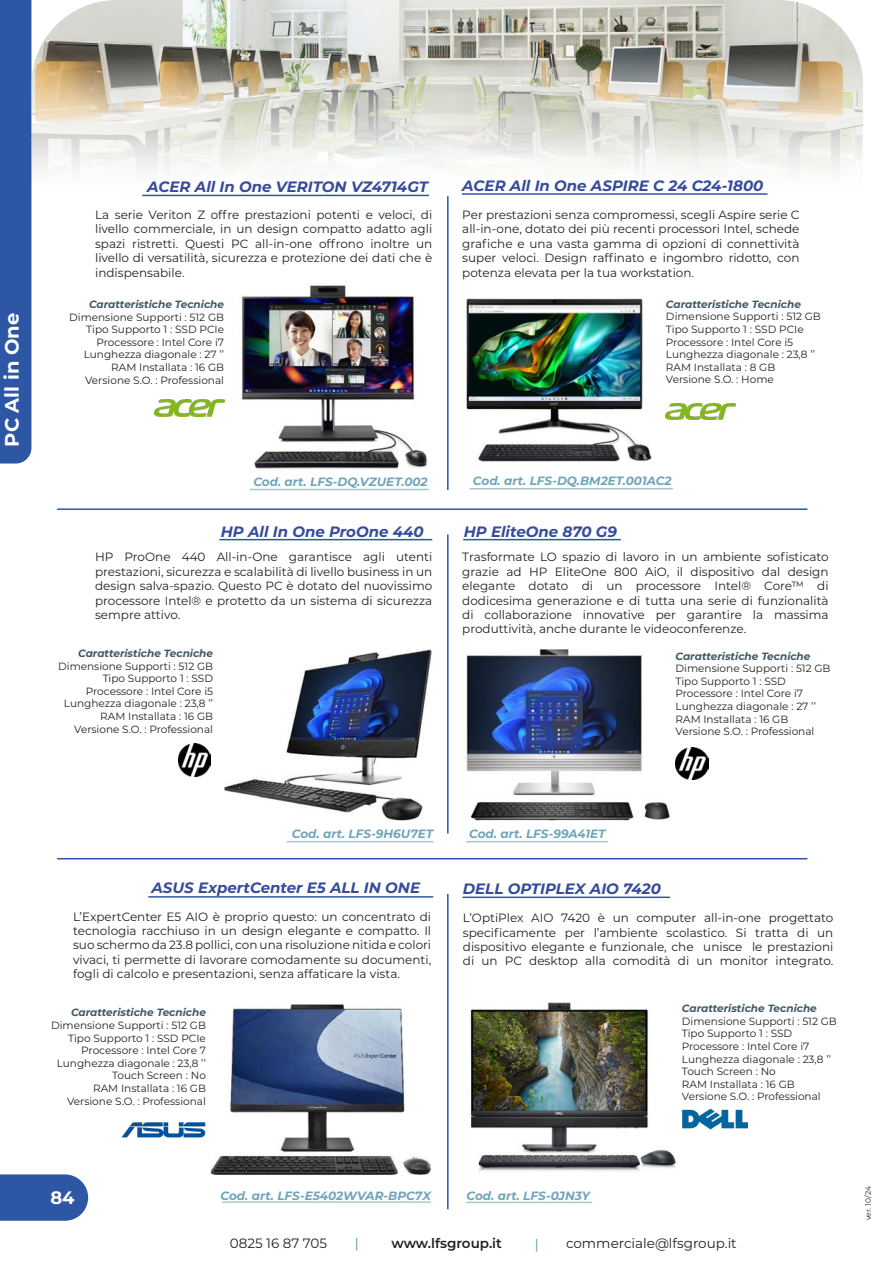
<style>
.page{position:relative;width:893px;height:1263px;background:#fff}
.page>*{position:absolute;margin:0;border:0;box-sizing:border-box;transform-origin:0 0}
.Body{font:700 19.5px "Montserrat";color:#fff}
.t1{font:700 18px "Montserrat";color:#fff}
.NOME_ARTICOLO{font:italic 100 15px "Montserrat";color:#364b9b}
.t2{font:13.5px "Montserrat";color:#231f20}
.t3{font:600 13.5px "Montserrat";color:#231f20}
.t4{font:13.5px "Montserrat";color:#53928b}
.Body-2{font:12px/14.4px "Montserrat";color:#231f20;text-align:justify}
.CODICE_MEPA{font:italic 100 12px "Montserrat";color:#71a4bb}
.Body-3{font:10.5px "Montserrat";color:#231f20}
.Body-4{font:italic 100 10.5px "Montserrat";color:#415865}
.t5{font:7.5px "Montserrat";letter-spacing:-.01em;color:#231f20}
</style>
<div class="page">
<div style="left:0;top:0;width:31px;height:463px;background:#2d56a5"></div>
<hr style="left:447px;top:196px;width:2px;height:294px;background:#2d56a5">
<hr style="left:447px;top:534px;width:2px;height:299px;background:#2d56a5">
<hr style="left:447px;top:894px;width:2px;height:315px;background:#2d56a5">
<hr style="left:463px;top:539px;width:158px;height:1px;background:#2d56a5">
<hr style="left:462px;top:896px;width:208px;height:2px;background:#2d56a5">
<hr style="left:219px;top:539px;width:213px;height:1px;background:#2d56a5">
<hr style="left:148px;top:896px;width:285px;height:2px;background:#2d56a5">
<hr style="left:469px;top:488px;width:204px;height:1px;background:#a9c8c5">
<hr style="left:466px;top:841px;width:142px;height:1px;background:#a9c8c5">
<hr style="left:466px;top:1201px;width:126px;height:2px;background:#a9c8c5">
<hr style="left:250px;top:489px;width:179px;height:1px;background:#a9c8c5">
<hr style="left:287px;top:841px;width:146px;height:1px;background:#a9c8c5">
<hr style="left:222px;top:1201px;width:209px;height:2px;background:#a9c8c5">
<hr style="left:57px;top:508px;width:750px;height:2px;background:#2d56a5">
<hr style="left:57px;top:858px;width:750px;height:1px;background:#2d56a5">
<img style="left:466px;top:298px;width:185px;height:163px">
<img style="left:466px;top:649px;width:204px;height:172px">
<img style="left:241px;top:285px;width:187px;height:184px">
<img style="left:224px;top:649px;width:208px;height:172px">
<img style="left:154px;top:400px;width:70px;height:17px">
<img style="left:666px;top:403px;width:70px;height:17px">
<img style="left:178px;top:744px;width:33px;height:33px">
<img style="left:676px;top:747px;width:32px;height:33px">
<img style="left:211px;top:1004px;width:220px;height:170px">
<img style="left:122px;top:1122px;width:84px;height:15px">
<img style="left:682px;top:1109px;width:66px;height:20px">
<img style="left:466px;top:1002px;width:210px;height:169px">
<img style="left:31px;top:0;width:832px;height:203px">
<svg style="left:0;top:1174px;width:88px;height:47px;background:#3b61ab"></svg>
<p class="Body" style="left:-2px;top:447px;width:135px;rotate:-90deg">PC All in One</p>
<p class="NOME_ARTICOLO" style="left:147px;top:176px;width:283px">ACER All In One VERITON VZ4714GT</p>
<p class="Body-2" style="left:95px;top:207px;width:339px">La serie Veriton Z offre prestazioni potenti e veloci, di livello commerciale, in un design compatto adatto agli spazi ristretti. Questi PC all-in-one offrono inoltre un livello di versatilità, sicurezza e protezione dei dati che è indispensabile.</p>
<p class="Body-4" style="left:89px;top:297px;width:136px">Caratteristiche Tecniche</p>
<p class="Body-3" style="left:69px;top:310px;width:156px">Dimensione Supporti : 512 GB</p>
<p class="Body-3" style="left:86px;top:322px;width:139px">Tipo Supporto 1 : SSD PCIe</p>
<p class="Body-3" style="left:97px;top:335px;width:129px">Processore : Intel Core i7</p>
<p class="Body-3" style="left:84px;top:347px;width:142px">Lunghezza diagonale : 27 ’’</p>
<p class="Body-3" style="left:111px;top:360px;width:114px">RAM Installata : 16 GB</p>
<p class="Body-3" style="left:85px;top:373px;width:140px">Versione S.O. : Professional</p>
<p class="NOME_ARTICOLO" style="left:462px;top:176px;width:303px">ACER All In One ASPIRE C 24 C24-1800</p>
<p class="Body-2" style="left:462px;top:207px;width:339px">Per prestazioni senza compromessi, scegli Aspire serie C all-in-one, dotato dei più recenti processori Intel, schede grafiche e una vasta gamma di opzioni di connettività super veloci. Design raffinato e ingombro ridotto, con potenza elevata per la tua workstation.</p>
<p class="Body-4" style="left:666px;top:297px;width:136px">Caratteristiche Tecniche</p>
<p class="Body-3" style="left:666px;top:309px;width:156px">Dimensione Supporti : 512 GB</p>
<p class="Body-3" style="left:666px;top:322px;width:139px">Tipo Supporto 1 : SSD PCIe</p>
<p class="Body-3" style="left:666px;top:335px;width:129px">Processore : Intel Core i5</p>
<p class="Body-3" style="left:666px;top:347px;width:151px">Lunghezza diagonale : 23,8 ’’</p>
<p class="Body-3" style="left:666px;top:360px;width:111px">RAM Installata : 8 GB</p>
<p class="Body-3" style="left:666px;top:372px;width:109px">Versione S.O. : Home</p>
<p class="CODICE_MEPA" style="left:253px;top:474px;width:176px">Cod. art. LFS-DQ.VZUET.002</p>
<p class="NOME_ARTICOLO" style="left:221px;top:521px;width:204px">HP All In One ProOne 440</p>
<p class="Body-2" style="left:95px;top:549px;width:339px">HP ProOne 440 All-in-One garantisce agli utenti prestazioni, sicurezza e scalabilità di livello business in un design salva-spazio. Questo PC è dotato del nuovissimo processore Intel® e protetto da un sistema di sicurezza sempre attivo.</p>
<p class="Body-4" style="left:78px;top:646px;width:136px">Caratteristiche Tecniche</p>
<p class="Body-3" style="left:58px;top:659px;width:156px">Dimensione Supporti : 512 GB</p>
<p class="Body-3" style="left:103px;top:671px;width:112px">Tipo Supporto 1 : SSD</p>
<p class="Body-3" style="left:86px;top:684px;width:129px">Processore : Intel Core i5</p>
<p class="Body-3" style="left:64px;top:696px;width:151px">Lunghezza diagonale : 23,8 ’’</p>
<p class="Body-3" style="left:100px;top:709px;width:114px">RAM Installata : 16 GB</p>
<p class="Body-3" style="left:74px;top:722px;width:140px">Versione S.O. : Professional</p>
<p class="CODICE_MEPA" style="left:473px;top:473px;width:200px">Cod. art. LFS-DQ.BM2ET.001AC2</p>
<p class="NOME_ARTICOLO" style="left:464px;top:521px;width:155px">HP EliteOne 870 G9</p>
<p class="Body-2" style="left:462px;top:549px;width:368px">Trasformate LO spazio di lavoro in un ambiente sofisticato grazie ad HP EliteOne 800 AiO, il dispositivo dal design elegante dotato di un processore Intel® Core™ di dodicesima generazione e di tutta una serie di funzionalità di collaborazione innovative per garantire la massima produttività, anche durante le videoconferenze.</p>
<p class="Body-4" style="left:676px;top:649px;width:136px">Caratteristiche Tecniche</p>
<p class="Body-3" style="left:676px;top:661px;width:156px">Dimensione Supporti : 512 GB</p>
<p class="Body-3" style="left:676px;top:674px;width:112px">Tipo Supporto 1 : SSD</p>
<p class="Body-3" style="left:676px;top:686px;width:129px">Processore : Intel Core i7</p>
<p class="Body-3" style="left:676px;top:699px;width:142px">Lunghezza diagonale : 27 ’’</p>
<p class="Body-3" style="left:676px;top:712px;width:114px">RAM Installata : 16 GB</p>
<p class="Body-3" style="left:676px;top:724px;width:140px">Versione S.O. : Professional</p>
<p class="CODICE_MEPA" style="left:292px;top:826px;width:143px">Cod. art. LFS-9H6U7ET</p>
<p class="NOME_ARTICOLO" style="left:151px;top:878px;width:270px">ASUS ExpertCenter E5 ALL IN ONE</p>
<p class="Body-2" style="left:73px;top:909px;width:360px">L’ExpertCenter E5 AIO è proprio questo: un concentrato di tecnologia racchiuso in un design elegante e compatto. Il suo schermo da 23.8 pollici, con una risoluzione nitida e colori vivaci, ti permette di lavorare comodamente su documenti, fogli di calcolo e presentazioni, senza affaticare la vista.</p>
<p class="Body-4" style="left:71px;top:1006px;width:136px">Caratteristiche Tecniche</p>
<p class="Body-3" style="left:51px;top:1018px;width:156px">Dimensione Supporti : 512 GB</p>
<p class="Body-3" style="left:68px;top:1031px;width:139px">Tipo Supporto 1 : SSD PCIe</p>
<p class="Body-3" style="left:81px;top:1043px;width:126px">Processore : Intel Core 7</p>
<p class="Body-3" style="left:57px;top:1056px;width:151px">Lunghezza diagonale : 23,8 ’’</p>
<p class="Body-3" style="left:112px;top:1068px;width:95px">Touch Screen : No</p>
<p class="Body-3" style="left:93px;top:1081px;width:114px">RAM Installata : 16 GB</p>
<p class="Body-3" style="left:67px;top:1094px;width:140px">Versione S.O. : Professional</p>
<p class="CODICE_MEPA" style="left:469px;top:826px;width:138px">Cod. art. LFS-99A41ET</p>
<p class="NOME_ARTICOLO" style="left:463px;top:879px;width:200px">DELL OPTIPLEX AIO 7420</p>
<p class="Body-2" style="left:463px;top:910px;width:372px">L’OptiPlex AIO 7420 è un computer all-in-one progettato specificamente per l’ambiente scolastico. Si tratta di un dispositivo elegante e funzionale, che unisce le prestazioni di un PC desktop alla comodità di un monitor integrato.</p>
<p class="Body-4" style="left:682px;top:1001px;width:136px">Caratteristiche Tecniche</p>
<p class="Body-3" style="left:682px;top:1014px;width:156px">Dimensione Supporti : 512 GB</p>
<p class="Body-3" style="left:682px;top:1026px;width:112px">Tipo Supporto 1 : SSD</p>
<p class="Body-3" style="left:682px;top:1039px;width:129px">Processore : Intel Core i7</p>
<p class="Body-3" style="left:682px;top:1051px;width:151px">Lunghezza diagonale : 23,8 ’’</p>
<p class="Body-3" style="left:682px;top:1064px;width:95px">Touch Screen : No</p>
<p class="Body-3" style="left:682px;top:1077px;width:114px">RAM Installata : 16 GB</p>
<p class="Body-3" style="left:682px;top:1089px;width:140px">Versione S.O. : Professional</p>
<h2 class="t1" style="left:50px;top:1184px;width:26px">84</h2>
<p class="CODICE_MEPA" style="left:221px;top:1187px;width:212px">Cod. art. LFS-E5402WVAR-BPC7X</p>
<p class="CODICE_MEPA" style="left:466px;top:1187px;width:125px">Cod. art. LFS-0JN3Y</p>
<p class="t2" style="left:230px;top:1234px;width:99px">0825 16 87 705</p>
<p class="t4" style="left:355px;top:1234px;width:5px">|</p>
<p class="t3" style="left:391px;top:1234px;width:112px">www.lfsgroup.it</p>
<p class="t4" style="left:535px;top:1235px;width:5px">|</p>
<p class="t2" style="left:566px;top:1234px;width:172px">commerciale@lfsgroup.it</p>
<p class="t5" style="left:863px;top:1220px;width:36px;rotate:-90deg">ver. 10/24</p>
</div>
